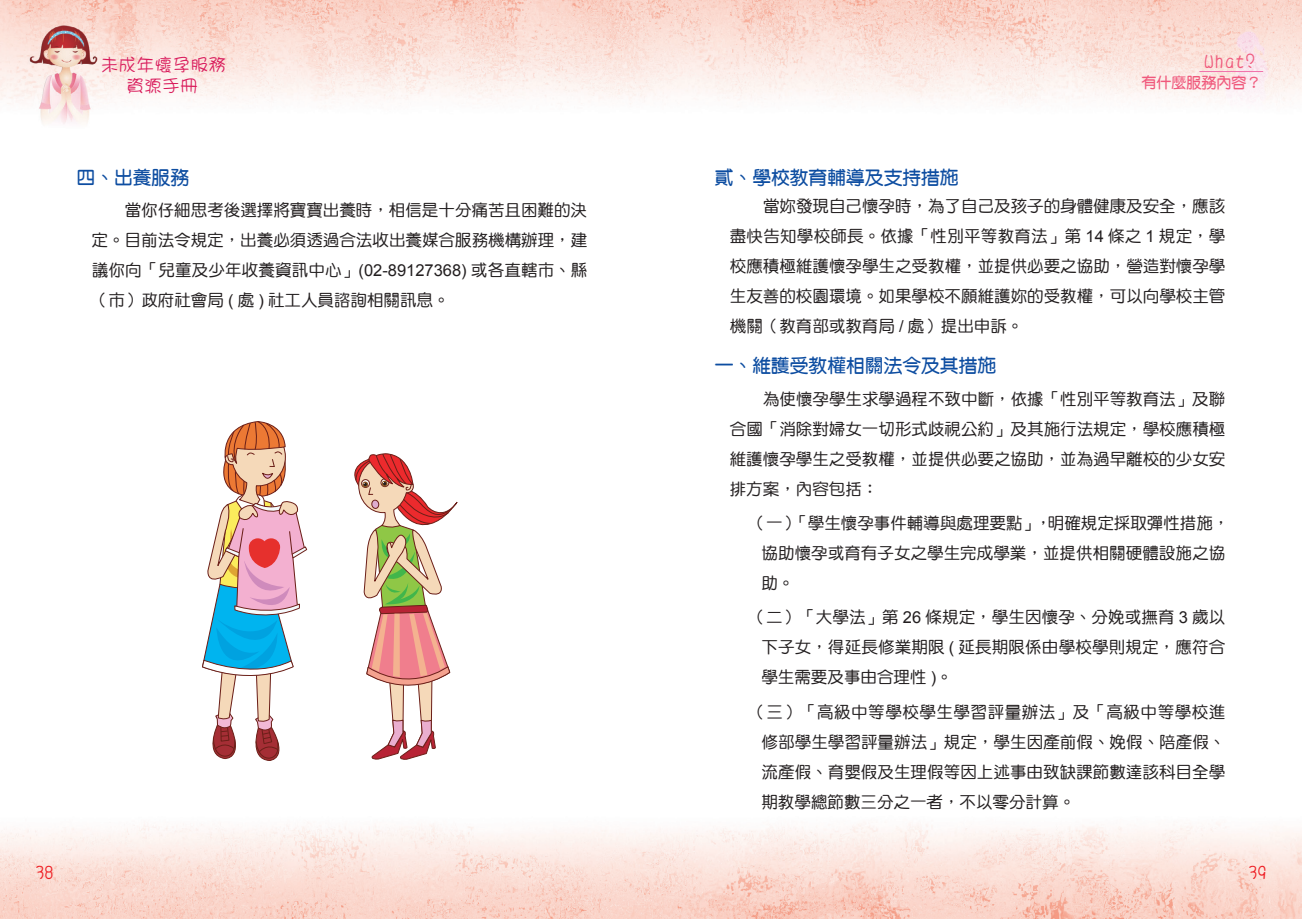
<style>
.page{position:relative;width:1302px;height:919px;background:#fff}
.page>*{position:absolute;margin:0;border:0;box-sizing:border-box;transform-origin:0 0}
.t1{font:18.75px "DF Yuan W7 WIN BF";color:#0d4da1}
.t2{font:18px/20.7px "DF Girl W3 HK BF";color:#d91a5b;text-align:center}
.t3{font:18px "DF Girl W3 HK BF";color:#f0597c}
.t4{font:18px "DF Girl W3 HK BF";color:#ee1d23}
.t5{font:16.5px/30px "DF Yuan W5 WIN BF";color:#231f20;text-align:justify}
.t6{font:15px "DF Yuan W7 WIN BF";color:#f0597c}
.s1{font-family:"Arial"}
</style>
<div class="page">
<img style="left:0;top:0;width:1301px;height:918px">
<hr style="left:1199px;top:71px;width:63px;height:1px;background:#f171ab">
<svg style="left:202px;top:421px;width:105px;height:339px"></svg>
<svg style="left:344px;top:453px;width:113px;height:306px"></svg>
<p class="t2" style="left:100px;top:54px;width:127px">未成年懷孕服務資源手冊</p>
<p class="t1" style="left:77px;top:168px;width:114px">四、出養服務</p>
<p class="t5" style="left:92px;top:195px;width:497px;text-indent:33px">當你仔細思考後選擇將寶寶出養時，相信是十分痛苦且困難的決定。目前法令規定，出養必須透過合法收出養媒合服務機構辦理，建議你向「兒童及少年收養資訊中心」<span class="s1">(02-89127368)</span> 或各直轄市、縣（市）政府社會局 <span class="s1">(</span> 處 <span class="s1">)</span> 社工人員諮詢相關訊息。</p>
<p class="t3" style="left:1204px;top:53px;width:52px">What?</p>
<p class="t6" style="left:1141px;top:75px;width:121px">有什麼服務內容？</p>
<p class="t1" style="left:714px;top:168px;width:245px">貳、學校教育輔導及支持措施</p>
<p class="t5" style="left:729px;top:191px;width:497px;text-indent:33px">當妳發現自己懷孕時，為了自己及孩子的身體健康及安全，應該盡快告知學校師長。依據「性別平等教育法」第 <span class="s1">14</span> 條之 <span class="s1">1</span> 規定，學校應積極維護懷孕學生之受教權，並提供必要之協助，營造對懷孕學生友善的校園環境。如果學校不願維護妳的受教權，可以向學校主管機關（教育部或教育局 <span class="s1">/</span> 處）提出申訴。</p>
<p class="t1" style="left:714px;top:356px;width:283px">一、維護受教權相關法令及其措施</p>
<p class="t5" style="left:729px;top:384px;width:497px;text-indent:33px">為使懷孕學生求學過程不致中斷，依據「性別平等教育法」及聯合國「消除對婦女一切形式歧視公約」及其施行法規定，學校應積極維護懷孕學生之受教權，並提供必要之協助，並為過早離校的少女安排方案，內容包括：</p>
<p class="t5" style="left:761px;top:508px;width:469px;text-align:left;text-indent:-12px">（一）「學生懷孕事件輔導與處理要點」，明確規定採取彈性措施，協助懷孕或育有子女之學生完成學業，並提供相關硬體設施之協助。</p>
<p class="t5" style="left:761px;top:602px;width:465px;text-indent:-12px">（二）「大學法」第 <span class="s1">26</span> 條規定，學生因懷孕、分娩或撫育 <span class="s1">3</span> 歲以下子女，得延長修業期限 <span class="s1">(</span> 延長期限係由學校學則規定，應符合學生需要及事由合理性 <span class="s1">)</span>。</p>
<p class="t5" style="left:761px;top:696px;width:465px;text-indent:-12px">（三）「高級中等學校學生學習評量辦法」及「高級中等學校進修部學生學習評量辦法」規定，學生因產前假、娩假、陪產假、流產假、育嬰假及生理假等因上述事由致缺課節數達該科目全學期教學總節數三分之一者，不以零分計算。</p>
<p class="t4" style="left:36px;top:863px;width:19px">38</p>
<p class="t4" style="left:1248px;top:863px;width:19px">39</p>
</div>
